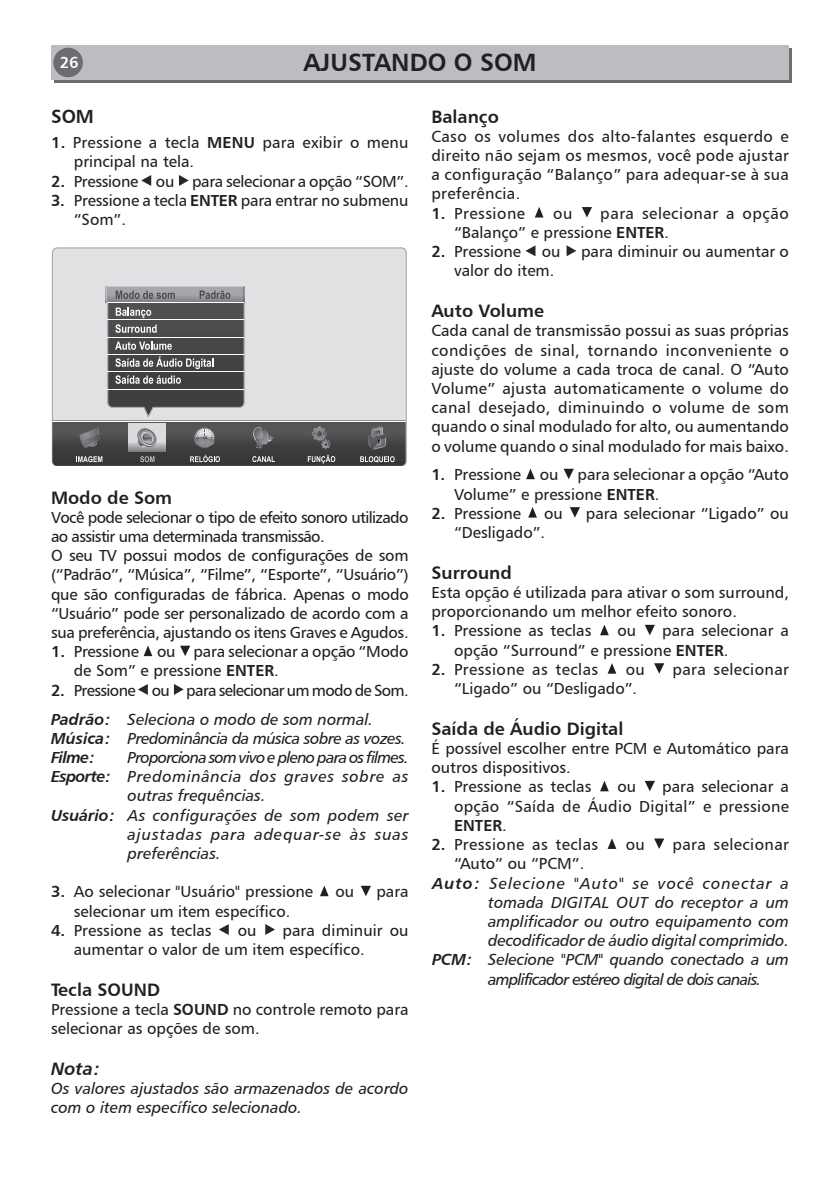
<style>
.page{position:relative;width:840px;height:1191px;background:#fff}
.page>*{position:absolute;margin:0;border:0;box-sizing:border-box;transform-origin:0 0}
.t1{font:25px "Humanist 777 BT Bold B";color:#231f20}
.t2{font:19px "Humanist 777 BT Bold B";color:#231f20}
.t3{font:18px "Humanist 777 BT Bold B";color:#231f20}
.t4{font:18px "Humanist 777 BT Bold Italic B";color:#231f20}
.t5{font:16px/19.2px "Humanist 777 BT Roman B";color:#231f20}
.t6{font:16px/19.2px "Humanist 777 BT Roman B";letter-spacing:-.02em;color:#231f20}
.t7{font:16px/19.2px "Humanist 777 BT Italic B";color:#231f20}
.t8{font:16px "Humanist 777 BT Italic B";letter-spacing:-.05em;color:#231f20}
.t9{font:16px/19.2px "Humanist 777 BT Italic B";letter-spacing:-.03em;color:#231f20}
.t10{font:16px "Humanist 777 BT Roman B";letter-spacing:.025em;color:#231f20}
.t11{font:16px/19.2px "Humanist 777 BT Roman B";letter-spacing:.03em;color:#231f20}
.t12{font:16px "Humanist 777 BT Roman B";letter-spacing:-.04em;color:#231f20}
.t13{font:16px "Humanist 777 BT Italic B";letter-spacing:.04em;color:#231f20}
.t14{font:16px "Humanist 777 BT Italic B";letter-spacing:.06em;color:#231f20}
.t15{font:16px "Humanist 777 BT Italic B";letter-spacing:.055em;color:#231f20}
.t16{font:16px "Humanist 777 BT Bold Italic B";letter-spacing:-.04em;color:#231f20}
.t17{font:16px "Humanist 777 BT Bold B";color:#231f20}
.t18{font:16px "Humanist 777 BT Bold B";color:#fff}
.s1{font-family:"Humanist 777 BT Bold B"}
.s2{font-family:"Humanist 777 BT Bold Italic B"}
.s3{font-family:"Humanist 777 BT Roman B"}
</style>
<div class="page">
<svg style="left:54px;top:48px;width:737px;height:34px;background:#86878a"></svg>
<div style="left:51px;top:45px;width:737px;height:34px;background:#bcbdc0"></div>
<div style="left:53px;top:48px;width:30px;height:29px;background:#6c6d70;border-radius:50%"></div>
<svg style="left:141px;top:175px;width:10px;height:11px"></svg>
<svg style="left:179px;top:175px;width:10px;height:11px"></svg>
<svg style="left:143px;top:645px;width:9px;height:11px"></svg>
<svg style="left:180px;top:645px;width:10px;height:11px"></svg>
<svg style="left:138px;top:684px;width:10px;height:11px"></svg>
<svg style="left:174px;top:684px;width:10px;height:11px"></svg>
<svg style="left:320px;top:885px;width:8px;height:11px"></svg>
<svg style="left:361px;top:885px;width:10px;height:11px"></svg>
<svg style="left:219px;top:924px;width:10px;height:11px"></svg>
<svg style="left:265px;top:924px;width:10px;height:11px"></svg>
<div style="left:52px;top:248px;width:354px;height:218px;background:#e0e1e3;border-radius:5px"></div>
<svg style="left:52px;top:286px;width:353px;height:180px"></svg>
<svg style="left:535px;top:207px;width:8px;height:10px"></svg>
<svg style="left:582px;top:207px;width:9px;height:10px"></svg>
<svg style="left:525px;top:245px;width:10px;height:11px"></svg>
<svg style="left:566px;top:245px;width:10px;height:11px"></svg>
<svg style="left:526px;top:468px;width:8px;height:11px"></svg>
<svg style="left:563px;top:469px;width:10px;height:10px"></svg>
<svg style="left:528px;top:507px;width:8px;height:10px"></svg>
<svg style="left:570px;top:507px;width:9px;height:10px"></svg>
<svg style="left:600px;top:624px;width:8px;height:11px"></svg>
<svg style="left:644px;top:625px;width:10px;height:10px"></svg>
<svg style="left:608px;top:663px;width:8px;height:10px"></svg>
<svg style="left:654px;top:663px;width:10px;height:10px"></svg>
<svg style="left:600px;top:781px;width:8px;height:10px"></svg>
<svg style="left:644px;top:781px;width:10px;height:10px"></svg>
<svg style="left:607px;top:838px;width:9px;height:11px"></svg>
<svg style="left:654px;top:838px;width:10px;height:11px"></svg>
<p class="t18" style="left:60px;top:52px;width:20px">26</p>
<h1 class="t1" style="left:303px;top:47px;width:62px">Ajustando</h1>
<h1 class="t1" style="left:453px;top:47px;width:45px">o som</h1>
<p class="t2" style="left:51px;top:105px;width:27px">Som</p>
<p class="t5" style="left:74px;top:133px;width:336px;text-indent:-23px"><span class="s1">1.</span> Pressione a tecla <span class="s1">MENU</span> para exibir o menu principal na tela.</p>
<p class="t6" style="left:51px;top:171px;width:359px"><span class="s1">2.</span> Pressione ou para selecionar a opção “SOM”.</p>
<p class="t5" style="left:74px;top:190px;width:336px;text-indent:-23px"><span class="s1">3.</span> Pressione a tecla <span class="s1">ENTER</span> para entrar no submenu “Som”.</p>
<p class="t3" style="left:51px;top:486px;width:122px">Modo de Som</p>
<p class="t6" style="left:51px;top:507px;width:359px">Você pode selecionar o tipo de efeito sonoro utilizado ao assistir uma determinada transmissão.<br>O seu TV possui modos de configurações de som (“Padrão”, “Música”, “Filme”, “Esporte”, “Usuário”) que são configuradas de fábrica. Apenas o modo “Usuário” pode ser personalizado de acordo com a sua preferência, ajustando os itens Graves e Agudos.</p>
<p class="t5" style="left:74px;top:642px;width:336px;text-indent:-23px"><span class="s1">1.</span> Pressione ou para selecionar a opção “Modo de Som” e pressione <span class="s1">ENTER</span>.</p>
<p class="t12" style="left:51px;top:680px;width:359px"><span class="s1">2.</span> Pressione ou para selecionar um modo de Som.</p>
<p class="t9" style="left:51px;top:709px;width:356px"><span class="s2">Padrão:</span> Seleciona o modo de som normal.<br><span class="s2">Música:</span> Predominância da música sobre as vozes.</p>
<p class="t16" style="left:51px;top:747px;width:46px">Filme:</p>
<p class="t8" style="left:127px;top:747px;width:282px">Proporciona som vivo e pleno para os filmes.</p>
<p class="t13" style="left:51px;top:766px;width:359px"><span class="s2">Esporte:</span> Predominância dos graves sobre as</p>
<p class="t7" style="left:127px;top:786px;width:139px">outras frequências.</p>
<p class="t7" style="left:51px;top:805px;width:359px"><span class="s2">Usuário:</span> As configurações de som podem ser</p>
<p class="t15" style="left:127px;top:824px;width:282px">ajustadas para adequar-se às suas</p>
<p class="t7" style="left:127px;top:843px;width:94px">preferências.</p>
<p class="t5" style="left:51px;top:882px;width:263px"><span class="s1">3.</span> Ao selecionar "Usuário" pressione</p>
<p class="t5" style="left:335px;top:882px;width:20px">ou</p>
<p class="t5" style="left:376px;top:882px;width:34px">para</p>
<p class="t5" style="left:74px;top:901px;width:218px">selecionar um item específico.</p>
<p class="t5" style="left:51px;top:920px;width:162px"><span class="s1">4.</span> Pressione as teclas</p>
<p class="t5" style="left:237px;top:920px;width:20px">ou</p>
<p class="t5" style="left:74px;top:920px;width:336px;text-indent:208px">para diminuir ou aumentar o valor de um item específico.</p>
<p class="t3" style="left:51px;top:978px;width:110px">Tecla SOUND</p>
<p class="t5" style="left:51px;top:999px;width:359px">Pressione a tecla <span class="s1">SOUND</span> no controle remoto para selecionar as opções de som.</p>
<p class="t4" style="left:51px;top:1057px;width:51px">Nota:</p>
<p class="t7" style="left:51px;top:1078px;width:359px">Os valores ajustados são armazenados de acordo com o item específico selecionado.</p>
<p class="t3" style="left:431px;top:105px;width:69px">Balanço</p>
<p class="t5" style="left:431px;top:126px;width:359px;text-align:justify">Caso os volumes dos alto-falantes esquerdo e direito não sejam os mesmos, você pode ajustar a configuração “Balanço” para adequar-se à sua preferência.</p>
<p class="t11" style="left:431px;top:203px;width:95px"><span class="s1">1.</span> Pressione</p>
<p class="t5" style="left:552px;top:203px;width:21px">ou</p>
<p class="t11" style="left:454px;top:203px;width:336px;text-indent:146px">para selecionar a opção “Balanço” e pressione <span class="s1">ENTER</span>.</p>
<p class="t5" style="left:431px;top:242px;width:91px"><span class="s1">2.</span> Pressione</p>
<p class="t5" style="left:541px;top:242px;width:20px">ou</p>
<p class="t5" style="left:580px;top:242px;width:209px">para diminuir ou aumentar o</p>
<p class="t5" style="left:454px;top:261px;width:102px">valor do item.</p>
<p class="t3" style="left:431px;top:299px;width:114px">Auto Volume</p>
<p class="t5" style="left:431px;top:321px;width:359px;text-align:justify">Cada canal de transmissão possui as suas próprias condições de sinal, tornando inconveniente o ajuste do volume a cada troca de canal. O “Auto Volume” ajusta automaticamente o volume do canal desejado, diminuindo o volume de som quando o sinal modulado for alto, ou aumentando o volume quando o sinal modulado for mais baixo.</p>
<p class="t5" style="left:454px;top:465px;width:336px;text-indent:-23px"><span class="s1">1.</span> Pressione ou para selecionar a opção “Auto<br>Volume” e pressione <span class="s1">ENTER</span>.</p>
<p class="t5" style="left:431px;top:503px;width:91px"><span class="s1">2.</span> Pressione</p>
<p class="t5" style="left:543px;top:503px;width:20px">ou</p>
<p class="t5" style="left:585px;top:503px;width:204px">para selecionar “Ligado” ou</p>
<p class="t5" style="left:454px;top:522px;width:93px">“Desligado”.</p>
<p class="t3" style="left:431px;top:561px;width:82px">Surround</p>
<p class="t5" style="left:431px;top:582px;width:359px">Esta opção é utilizada para ativar o som surround, proporcionando um melhor efeito sonoro.</p>
<p class="t5" style="left:431px;top:621px;width:161px"><span class="s1">1.</span> Pressione as teclas</p>
<p class="t5" style="left:617px;top:621px;width:20px">ou</p>
<p class="t5" style="left:454px;top:621px;width:336px;text-indent:208px">para selecionar a opção “Surround” e pressione <span class="s1">ENTER</span>.</p>
<p class="t10" style="left:431px;top:659px;width:168px"><span class="s1">2.</span> Pressione as teclas</p>
<p class="t5" style="left:625px;top:659px;width:21px">ou</p>
<p class="t10" style="left:672px;top:659px;width:118px">para selecionar</p>
<p class="t5" style="left:454px;top:678px;width:184px">“Ligado” ou “Desligado”.</p>
<p class="t3" style="left:431px;top:717px;width:193px">Saída de Áudio Digital</p>
<p class="t5" style="left:431px;top:738px;width:359px">É possível escolher entre PCM e Automático para outros dispositivos.</p>
<p class="t5" style="left:431px;top:777px;width:161px"><span class="s1">1.</span> Pressione as teclas</p>
<p class="t5" style="left:617px;top:777px;width:20px">ou</p>
<p class="t5" style="left:454px;top:777px;width:336px;text-align:right">para selecionar a<br>opção “Saída de Áudio Digital” e pressione</p>
<p class="t17" style="left:454px;top:815px;width:54px">ENTER<span class="s3">.</span></p>
<p class="t10" style="left:431px;top:834px;width:168px"><span class="s1">2.</span> Pressione as teclas</p>
<p class="t5" style="left:625px;top:834px;width:21px">ou</p>
<p class="t10" style="left:672px;top:834px;width:118px">para selecionar</p>
<p class="t5" style="left:454px;top:854px;width:132px">“Auto” ou “PCM”.</p>
<p class="t14" style="left:432px;top:873px;width:358px"><span class="s2">Auto:</span> Selecione "Auto" se você conectar a</p>
<p class="t7" style="left:488px;top:892px;width:302px">tomada DIGITAL OUT do receptor a um</p>
<p class="t7" style="left:488px;top:911px;width:302px">amplificador ou outro equipamento com</p>
<p class="t7" style="left:488px;top:930px;width:302px">decodificador de áudio digital comprimido.</p>
<p class="t7" style="left:432px;top:949px;width:358px"><span class="s2">PCM:</span> Selecione "PCM" quando conectado a um</p>
<p class="t8" style="left:488px;top:969px;width:274px">amplificador estéreo digital de dois canais.</p>
</div>
